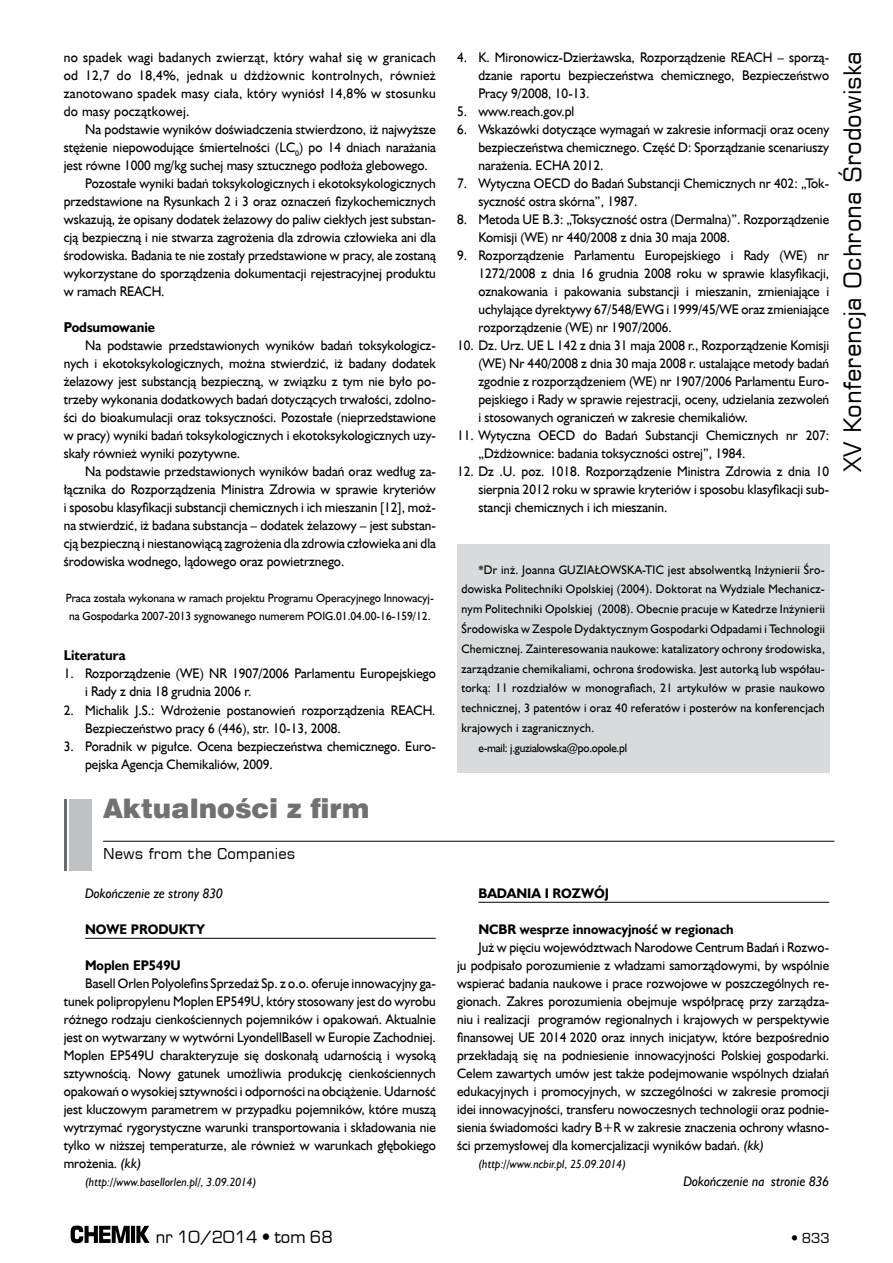
<style>
.page{position:relative;width:893px;height:1263px;background:#fff}
.page>*{position:absolute;margin:0;border:0;box-sizing:border-box;transform-origin:0 0}
.t1{font:27px "Swis 721 Blk EU";color:#707173}
.t2{font:24px "Square 721 EU";color:#000}
.t3{font:16.5px "Euromode";color:#000}
.t4{font:15px "Square 721 EU";color:#000}
.t5{font:700 14.25px "Humanst 521 EU";color:#000;scale:.95 1}
.t6{font:13.95px/18px "Humanst 521 EU";color:#000;text-align:justify;scale:.95 1}
.t7{font:13.95px/18px "Humanst 521 EU";color:#000;text-align:justify;scale:.96 1}
.t8{font:700 13.95px "Humanst 521 EU";color:#000;scale:.95 1}
.t9{font:italic 13.95px "Humanst 521 EU";color:#000;scale:.95 1}
.t10{font:13.5px "Euromode";color:#000}
.t11{font:12.45px/19.8px "Humanst 521 EU";letter-spacing:.02em;color:#000;text-align:justify;scale:.95 1}
.t12{font:12px/18px "Humanst 521 EU";color:#000;scale:.95 1}
.t13{font:italic 12px "Humanst 521 EU";color:#000;scale:.95 1}
.t14{font:12px "Humanst 521 EU";letter-spacing:-.02em;color:#000;scale:.94 1}
.s1{font-style:italic}
</style>
<div class="page">
<svg style="left:71px;top:1225px;width:79px;height:18px"></svg>
<div style="left:457px;top:544px;width:372px;height:228px;background:#d9dadb"></div>
<hr style="left:85px;top:938px;width:351px;height:1px;background:#000">
<hr style="left:103px;top:841px;width:731px;height:1px;background:#000">
<hr style="left:478px;top:902px;width:351px;height:1px;background:#000">
<div style="left:70px;top:799px;width:22px;height:72px;background:#c0c1c2"></div>
<hr style="left:64px;top:799px;width:3px;height:72px;background:#6b6c6d">
<p class="t7" style="left:64px;top:48px;width:389px">no spadek wagi badanych zwierząt, który wahał się w granicach od 12,7 do 18,4%, jednak u dżdżownic kontrolnych, również zanotowano spadek masy ciała, który wyniósł 14,8% w stosunku do masy początkowej.</p>
<p class="t6" style="left:85px;top:120px;width:371px">Na podstawie wyników doświadczenia stwierdzono, iż najwyższe</p>
<p class="t6" style="left:64px;top:138px;width:393px">stężenie niepowodujące śmiertelności (LC<sub>0</sub>) po 14 dniach narażania</p>
<p class="t6" style="left:64px;top:156px;width:385px">jest równe 1000 mg/kg suchej masy sztucznego podłoża glebowego.</p>
<p class="t6" style="left:85px;top:174px;width:371px">Pozostałe wyniki badań toksykologicznych i ekotoksykologicznych</p>
<p class="t6" style="left:64px;top:192px;width:393px">przedstawione na Rysunkach 2 i 3 oraz oznaczeń fizykochemicznych</p>
<p class="t6" style="left:64px;top:210px;width:393px">wskazują, że opisany dodatek żelazowy do paliw ciekłych jest substan-</p>
<p class="t6" style="left:64px;top:228px;width:393px">cją bezpieczną i nie stwarza zagrożenia dla zdrowia człowieka ani dla</p>
<p class="t6" style="left:64px;top:246px;width:393px">środowiska. Badania te nie zostały przedstawione w pracy, ale zostaną</p>
<p class="t6" style="left:64px;top:264px;width:393px">wykorzystane do sporządzenia dokumentacji rejestracyjnej produktu</p>
<p class="t6" style="left:64px;top:282px;width:108px">w ramach REACH.</p>
<p class="t5" style="left:64px;top:318px;width:98px">Podsumowanie</p>
<p class="t6" style="left:64px;top:336px;width:393px;text-indent:21px">Na podstawie przedstawionych wyników badań toksykologicz&shy;nych i ekotoksykologicznych, można stwierdzić, iż badany dodatek żelazowy jest substancją bezpieczną, w związku z tym nie było po&shy;trzeby wykonania dodatkowych badań dotyczących trwałości, zdolno&shy;ści do bioakumulacji oraz toksyczności. Pozostałe (nieprzedstawione w pracy) wyniki badań toksykologicznych i ekotoksykologicznych uzy&shy;skały również wyniki pozytywne.</p>
<p class="t6" style="left:64px;top:462px;width:393px;text-indent:21px">Na podstawie przedstawionych wyników badań oraz według za&shy;łącznika do Rozporządzenia Ministra Zdrowia w sprawie kryteriów i sposobu klasyfikacji substancji chemicznych i ich mieszanin [12], moż&shy;na stwierdzić, iż badana substancja – dodatek żelazowy – jest substan&shy;cją bezpieczną i niestanowiącą zagrożenia dla zdrowia człowieka ani dla środowiska wodnego, lądowego oraz powietrznego.</p>
<p class="t12" style="left:66px;top:589px;width:389px">Praca została wykonana w ramach projektu Programu Operacyjnego Innowacyj&shy;na Gospodarka 2007-2013 sygnowanego numerem POIG.01.04.00-16-159/12.</p>
<p class="t5" style="left:64px;top:647px;width:67px">Literatura</p>
<p class="t6" style="left:85px;top:665px;width:371px;text-indent:-21px">1. Rozporządzenie (WE) NR 1907/2006 Parlamentu Europejskiego i Rady z dnia 18 grudnia 2006 r.</p>
<p class="t6" style="left:85px;top:701px;width:371px;text-indent:-21px">2. Michalik J.S.: Wdrożenie postanowień rozporządzenia REACH<span class="s1">.<br></span>Bezpieczeństwo pracy 6 (446), str. 10-13, 2008.</p>
<p class="t6" style="left:85px;top:737px;width:371px;text-indent:-21px">3. Poradnik w pigułce. Ocena bezpieczeństwa chemicznego. Euro&shy;pejska Agencja Chemikaliów, 2009.</p>
<h1 class="t1" style="left:103px;top:791px;width:268px">Aktualności z firm</h1>
<p class="t4" style="left:103px;top:844px;width:194px">News from the Companies</p>
<p class="t9" style="left:85px;top:884px;width:147px">Dokończenie ze strony 830</p>
<p class="t8" style="left:85px;top:920px;width:128px">NOWE PRODUKTY</p>
<p class="t8" style="left:85px;top:956px;width:102px">Moplen EP549U</p>
<p class="t6" style="left:64px;top:974px;width:393px;text-indent:21px">Basell Orlen Polyolefins Sprzedaż Sp. z o.o. oferuje innowacyjny ga&shy;tunek polipropylenu Moplen EP549U, który stosowany jest do wyrobu różnego rodzaju cienkościennych pojemników i opakowań. Aktualnie jest on wytwarzany w wytwórni LyondellBasell w Europie Zachodniej.<br>Moplen EP549U charakteryzuje się doskonałą udarnością i wysoką sztywnością. Nowy gatunek umożliwia produkcję cienkościennych opakowań o wysokiej sztywności i odporności na obciążenie. Udarność jest kluczowym parametrem w przypadku pojemników, które muszą wytrzymać rygorystyczne warunki transportowania i składowania nie tylko w niższej temperaturze, ale również w warunkach głębokiego mrożenia. <span class="s1">(kk)</span></p>
<p class="t13" style="left:85px;top:1174px;width:182px">(http://www.basellorlen.pl/, 3.09.2014)</p>
<p class="t6" style="left:478px;top:48px;width:371px;text-indent:-21px">4. K. Mironowicz-Dzierżawska, Rozporządzenie REACH – sporzą&shy;dzanie raportu bezpieczeństwa chemicznego, Bezpieczeństwo Pracy 9/2008, 10-13.</p>
<p class="t6" style="left:457px;top:102px;width:125px">5. www.reach.gov.pl</p>
<p class="t6" style="left:478px;top:120px;width:371px;text-indent:-21px">6. Wskazówki dotyczące wymagań w zakresie informacji oraz oceny bezpieczeństwa chemicznego. Część D: Sporządzanie scenariuszy narażenia. ECHA 2012.</p>
<p class="t6" style="left:478px;top:174px;width:371px;text-indent:-21px">7. Wytyczna OECD do Badań Substancji Chemicznych nr 402: „Tok&shy;syczność ostra skórna”, 1987.</p>
<p class="t6" style="left:478px;top:210px;width:371px;text-indent:-21px">8. Metoda UE B.3: „Toksyczność ostra (Dermalna)”. Rozporządzenie<br>Komisji (WE) nr 440/2008 z dnia 30 maja 2008.</p>
<p class="t6" style="left:478px;top:246px;width:371px;text-indent:-21px">9. Rozporządzenie Parlamentu Europejskiego i Rady (WE) nr 1272/2008 z dnia 16 grudnia 2008 roku w sprawie klasyfikacji, oznakowania i pakowania substancji i mieszanin, zmieniające i uchylające dyrektywy 67/548/EWG i 1999/45/WE oraz zmieniające rozporządzenie (WE) nr 1907/2006.</p>
<p class="t6" style="left:478px;top:336px;width:371px;text-indent:-21px">10. Dz. Urz. UE L 142 z dnia 31 maja 2008 r., Rozporządzenie Komisji (WE) Nr 440/2008 z dnia 30 maja 2008 r. ustalające metody badań zgodnie z rozporządzeniem (WE) nr 1907/2006 Parlamentu Euro&shy;pejskiego i Rady w sprawie rejestracji, oceny, udzielania zezwoleń i stosowanych ograniczeń w zakresie chemikaliów.</p>
<p class="t6" style="left:478px;top:426px;width:371px;text-indent:-21px">11. Wytyczna OECD do Badań Substancji Chemicznych nr 207: „Dżdżownice: badania toksyczności ostrej”, 1984.</p>
<p class="t6" style="left:478px;top:462px;width:371px;text-indent:-21px">12. Dz .U. poz. 1018. Rozporządzenie Ministra Zdrowia z dnia 10 sierpnia 2012 roku w sprawie kryteriów i sposobu klasyfikacji sub&shy;stancji chemicznych i ich mieszanin.</p>
<h2 class="t2" style="left:837px;top:472px;width:422px;rotate:-90deg">XV Konferencja Ochrona Środowiska</h2>
<p class="t11" style="left:461px;top:559px;width:384px;text-indent:17px">*Dr inż. Joanna GUZIAŁOWSKA-TIC jest absolwentką Inżynierii Śro&shy;dowiska Politechniki Opolskiej (2004). Doktorat na Wydziale Mechanicz&shy;nym Politechniki Opolskiej (2008). Obecnie pracuje w Katedrze Inżynierii Środowiska w Zespole Dydaktycznym Gospodarki Odpadami i Technologii Chemicznej. Zainteresowania naukowe: katalizatory ochrony środowiska, zarządzanie chemikaliami, ochrona środowiska. Jest autorką lub współau&shy;torką: 11 rozdziałów w monografiach, 21 artykułów w prasie naukowo technicznej, 3 patentów i oraz 40 referatów i posterów na konferencjach krajowych i zagranicznych.</p>
<p class="t14" style="left:478px;top:740px;width:160px">e-mail: j.guzialowska@po.opole.pl</p>
<p class="t8" style="left:478px;top:884px;width:139px">BADANIA I ROZWÓJ</p>
<p class="t8" style="left:478px;top:920px;width:270px">NCBR wesprze innowacyjność w regionach</p>
<p class="t6" style="left:457px;top:938px;width:393px;text-indent:21px">Już w pięciu województwach Narodowe Centrum Badań i Rozwo&shy;ju podpisało porozumienie z władzami samorządowymi, by wspólnie wspierać badania naukowe i prace rozwojowe w poszczególnych re&shy;gionach. Zakres porozumienia obejmuje współpracę przy zarządza&shy;niu i realizacji programów regionalnych i krajowych w perspektywie finansowej UE 2014‒2020 oraz innych inicjatyw, które bezpośrednio przekładają się na podniesienie innowacyjności Polskiej gospodarki.<br>Celem zawartych umów jest także podejmowanie wspólnych działań edukacyjnych i promocyjnych, w szczególności w zakresie promocji idei innowacyjności, transferu nowoczesnych technologii oraz podnie&shy;sienia świadomości kadry B+R w zakresie znaczenia ochrony własno&shy;ści przemysłowej dla komercjalizacji wyników badań. <span class="s1">(kk)</span></p>
<p class="t13" style="left:478px;top:1156px;width:157px">(http://www.ncbir.pl, 25.09.2014)</p>
<p class="t9" style="left:683px;top:1172px;width:155px">Dokończenie na stronie 836</p>
<p class="t3" style="left:156px;top:1227px;width:178px">nr 10/2014 • tom 68</p>
<p class="t10" style="left:791px;top:1230px;width:40px">• 833</p>
</div>
